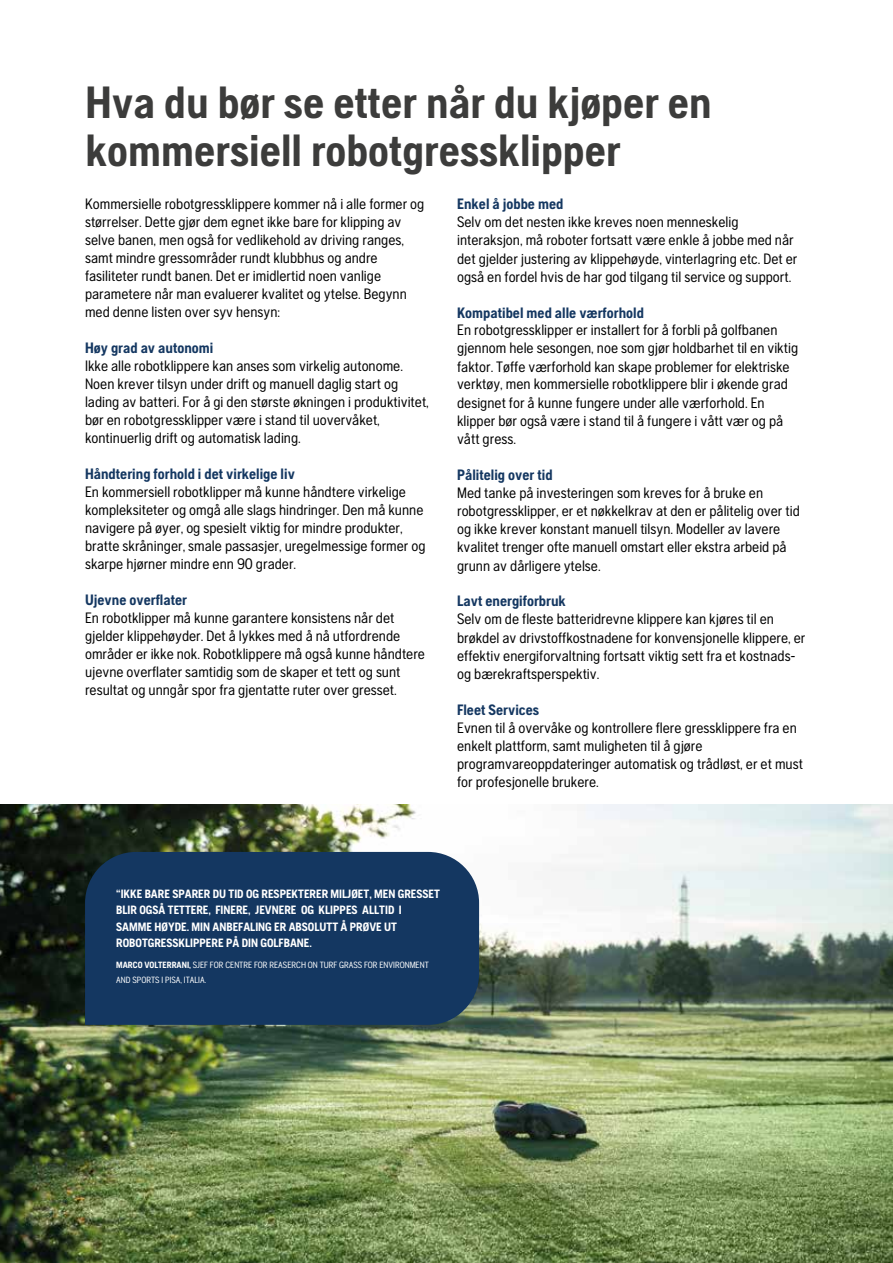
<style>
.page{position:relative;width:893px;height:1263px;background:#fff}
.page>*{position:absolute;margin:0;border:0;box-sizing:border-box;transform-origin:0 0}
.t1{font:700 45px/48px "Husqvarna Gothic";color:#3c3c3b}
.t2{font:15px/18px "Husqvarna Gothic";color:#000}
.t3{font:700 15px "Husqvarna Gothic";color:#143761}
.t4{font:700 12px/16.5px "Husqvarna Gothic";color:#fff}
.t5{font:9px/15.3px "Husqvarna Gothic";color:#fff}
.s1{font-weight:700}
</style>
<div class="page">
<img style="left:0;top:804px;width:893px;height:459px">
<div style="left:85px;top:852px;width:394px;height:173px;background:#143761"></div>
<h1 class="t1" style="left:85px;top:78px;width:628px">Hva du bør se etter når du kjøper en kommersiell robotgressklipper</h1>
<p class="t2" style="left:85px;top:195px;width:341px">Kommersielle robotgressklippere kommer nå i alle former og størrelser. Dette gjør dem egnet ikke bare for klipping av selve banen, men også for vedlikehold av driving ranges, samt mindre gressområder rundt klubbhus og andre fasiliteter rundt banen. Det er imidlertid noen vanlige parametere når man evaluerer kvalitet og ytelse. Begynn med denne listen over syv hensyn:</p>
<p class="t3" style="left:85px;top:339px;width:130px">Høy grad av autonomi</p>
<p class="t2" style="left:85px;top:357px;width:345px">Ikke alle robotklippere kan anses som virkelig autonome.<br>Noen krever tilsyn under drift og manuell daglig start og lading av batteri. For å gi den største økningen i produktivitet, bør en robotgressklipper være i stand til uovervåket, kontinuerlig drift og automatisk lading.</p>
<p class="t3" style="left:85px;top:465px;width:211px">Håndtering forhold i det virkelige liv</p>
<p class="t2" style="left:85px;top:483px;width:342px">En kommersiell robotklipper må kunne håndtere virkelige kompleksiteter og omgå alle slags hindringer. Den må kunne navigere på øyer, og spesielt viktig for mindre produkter, bratte skråninger, smale passasjer, uregelmessige former og skarpe hjørner mindre enn 90 grader.</p>
<p class="t3" style="left:85px;top:591px;width:104px">Ujevne overflater</p>
<p class="t2" style="left:85px;top:609px;width:342px">En robotklipper må kunne garantere konsistens når det gjelder klippehøyder. Det å lykkes med å nå utfordrende områder er ikke nok. Robotklippere må også kunne håndtere ujevne overflater samtidig som de skaper et tett og sunt resultat og unngår spor fra gjentatte ruter over gresset.</p>
<p class="t3" style="left:457px;top:195px;width:108px">Enkel å jobbe med</p>
<p class="t2" style="left:457px;top:213px;width:342px">Selv om det nesten ikke kreves noen menneskelig interaksjon, må roboter fortsatt være enkle å jobbe med når det gjelder justering av klippehøyde, vinterlagring etc. Det er også en fordel hvis de har god tilgang til service og support.</p>
<p class="t3" style="left:457px;top:304px;width:188px">Kompatibel med alle værforhold</p>
<p class="t2" style="left:457px;top:321px;width:343px">En robotgressklipper er installert for å forbli på golfbanen gjennom hele sesongen, noe som gjør holdbarhet til en viktig faktor. Tøffe værforhold kan skape problemer for elektriske verktøy, men kommersielle robotklippere blir i økende grad designet for å kunne fungere under alle værforhold. En klipper bør også være i stand til å fungere i vått vær og på vått gress.</p>
<p class="t3" style="left:457px;top:466px;width:97px">Pålitelig over tid</p>
<p class="t2" style="left:457px;top:483px;width:344px">Med tanke på investeringen som kreves for å bruke en robotgressklipper, er et nøkkelkrav at den er pålitelig over tid og ikke krever konstant manuell tilsyn. Modeller av lavere kvalitet trenger ofte manuell omstart eller ekstra arbeid på grunn av dårligere ytelse.</p>
<p class="t3" style="left:457px;top:592px;width:110px">Lavt energiforbruk</p>
<p class="t2" style="left:457px;top:610px;width:350px">Selv om de fleste batteridrevne klippere kan kjøres til en brøkdel av drivstoffkostnadene for konvensjonelle klippere, er effektiv energiforvaltning fortsatt viktig sett fra et kostnads&shy;og bærekraftsperspektiv.</p>
<p class="t3" style="left:457px;top:701px;width:84px">Fleet Services</p>
<p class="t2" style="left:457px;top:719px;width:347px">Evnen til å overvåke og kontrollere flere gressklippere fra en enkelt plattform, samt muligheten til å gjøre programvareoppdateringer automatisk og trådløst, er et must for profesjonelle brukere.</p>
<p class="t4" style="left:116px;top:885px;width:325px">“IKKE BARE SPARER DU TID OG RESPEKTERER MILJØET, MEN GRESSET BLIR OGSÅ TETTERE, FINERE, JEVNERE OG KLIPPES ALLTID I SAMME HØYDE. MIN ANBEFALING ER ABSOLUTT Å PRØVE UT ROBOTGRESSKLIPPERE PÅ DIN GOLFBANE.</p>
<p class="t5" style="left:116px;top:957px;width:314px"><span class="s1">MARCO VOLTERRANI,</span> SJEF FOR CENTRE FOR REASERCH ON TURF GRASS FOR ENVIRONMENT<br>AND SPORTS I PISA, ITALIA.</p>
</div>
